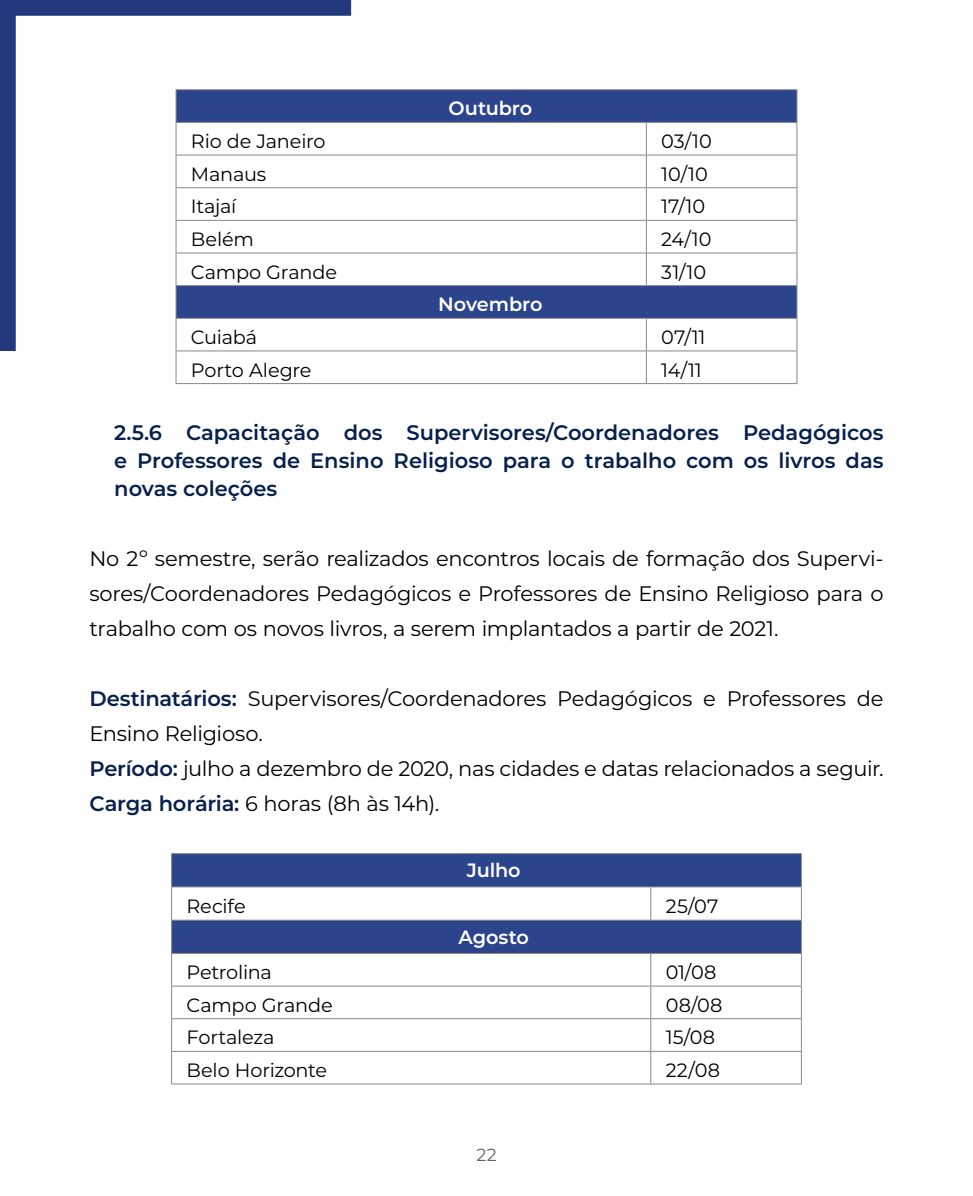
<style>
.page{position:relative;width:973px;height:1196px;background:#fff}
.page>*{position:absolute;margin:0;border:0;box-sizing:border-box;transform-origin:0 0}
.t1{font:21px/35px "Montserrat";letter-spacing:-.01em;color:#000;text-align:justify}
.t2{font:600 21px/28px "Montserrat";color:#06214e;text-align:justify}
.t3{font:19.25px "Montserrat";letter-spacing:-.01em;color:#000}
.t4{font:600 19.25px "Montserrat";letter-spacing:-.005em;color:#fff}
.t5{font:17.5px "Montserrat";color:#646363}
.s1{font-weight:600;color:#06214e}
</style>
<div class="page">
<svg style="left:0;top:0;width:367px;height:367px"></svg>
<svg style="left:176px;top:90px;width:620px;height:228px"></svg>
<hr style="left:175px;top:89px;width:471px;height:1px;background:#878787">
<hr style="left:175px;top:90px;width:1px;height:32px;background:#878787">
<hr style="left:646px;top:89px;width:151px;height:1px;background:#878787">
<hr style="left:796px;top:90px;width:1px;height:32px;background:#878787">
<hr style="left:175px;top:122px;width:471px;height:1px;background:#878787">
<hr style="left:175px;top:123px;width:1px;height:32px;background:#878787">
<hr style="left:646px;top:122px;width:151px;height:1px;background:#878787">
<hr style="left:645px;top:123px;width:1px;height:32px;background:#878787">
<hr style="left:796px;top:123px;width:1px;height:32px;background:#878787">
<hr style="left:175px;top:155px;width:471px;height:1px;background:#878787">
<hr style="left:175px;top:155px;width:1px;height:32px;background:#878787">
<hr style="left:646px;top:155px;width:151px;height:1px;background:#878787">
<hr style="left:645px;top:155px;width:1px;height:32px;background:#878787">
<hr style="left:796px;top:155px;width:1px;height:32px;background:#878787">
<hr style="left:175px;top:187px;width:471px;height:1px;background:#878787">
<hr style="left:175px;top:188px;width:1px;height:32px;background:#878787">
<hr style="left:646px;top:187px;width:151px;height:1px;background:#878787">
<hr style="left:645px;top:188px;width:1px;height:32px;background:#878787">
<hr style="left:796px;top:188px;width:1px;height:32px;background:#878787">
<hr style="left:175px;top:220px;width:471px;height:1px;background:#878787">
<hr style="left:175px;top:221px;width:1px;height:31px;background:#878787">
<hr style="left:646px;top:220px;width:151px;height:1px;background:#878787">
<hr style="left:645px;top:221px;width:1px;height:31px;background:#878787">
<hr style="left:796px;top:221px;width:1px;height:31px;background:#878787">
<hr style="left:175px;top:252px;width:471px;height:1px;background:#878787">
<hr style="left:175px;top:253px;width:1px;height:32px;background:#878787">
<hr style="left:646px;top:252px;width:151px;height:1px;background:#878787">
<hr style="left:645px;top:253px;width:1px;height:32px;background:#878787">
<hr style="left:796px;top:253px;width:1px;height:32px;background:#878787">
<hr style="left:175px;top:285px;width:471px;height:1px;background:#878787">
<hr style="left:175px;top:286px;width:1px;height:32px;background:#878787">
<hr style="left:646px;top:285px;width:151px;height:1px;background:#878787">
<hr style="left:796px;top:286px;width:1px;height:32px;background:#878787">
<hr style="left:175px;top:318px;width:471px;height:1px;background:#878787">
<hr style="left:175px;top:319px;width:1px;height:31px;background:#878787">
<hr style="left:646px;top:318px;width:151px;height:1px;background:#878787">
<hr style="left:645px;top:319px;width:1px;height:31px;background:#878787">
<hr style="left:796px;top:319px;width:1px;height:31px;background:#878787">
<hr style="left:175px;top:350px;width:471px;height:1px;background:#878787">
<hr style="left:175px;top:351px;width:1px;height:32px;background:#878787">
<hr style="left:646px;top:350px;width:151px;height:1px;background:#878787">
<hr style="left:645px;top:351px;width:1px;height:32px;background:#878787">
<hr style="left:796px;top:351px;width:1px;height:32px;background:#878787">
<hr style="left:175px;top:383px;width:471px;height:1px;background:#878787">
<hr style="left:646px;top:383px;width:151px;height:1px;background:#878787">
<svg style="left:172px;top:854px;width:628px;height:99px;fill:#2b448c"></svg>
<hr style="left:171px;top:853px;width:479px;height:1px;background:#878787">
<hr style="left:171px;top:854px;width:1px;height:32px;background:#878787">
<hr style="left:650px;top:853px;width:151px;height:1px;background:#878787">
<hr style="left:800px;top:854px;width:1px;height:32px;background:#878787">
<hr style="left:171px;top:920px;width:1px;height:33px;background:#878787">
<hr style="left:800px;top:920px;width:1px;height:33px;background:#878787">
<hr style="left:171px;top:986px;width:1px;height:32px;background:#878787">
<hr style="left:650px;top:986px;width:1px;height:32px;background:#878787">
<hr style="left:800px;top:986px;width:1px;height:32px;background:#878787">
<hr style="left:171px;top:886px;width:479px;height:1px;background:#878787">
<hr style="left:171px;top:887px;width:1px;height:32px;background:#878787">
<hr style="left:650px;top:886px;width:151px;height:1px;background:#878787">
<hr style="left:650px;top:887px;width:1px;height:32px;background:#878787">
<hr style="left:800px;top:887px;width:1px;height:32px;background:#878787">
<hr style="left:171px;top:919px;width:479px;height:1px;background:#878787">
<hr style="left:650px;top:919px;width:151px;height:1px;background:#878787">
<hr style="left:171px;top:953px;width:479px;height:1px;background:#878787">
<hr style="left:171px;top:953px;width:1px;height:32px;background:#878787">
<hr style="left:650px;top:953px;width:151px;height:1px;background:#878787">
<hr style="left:650px;top:953px;width:1px;height:32px;background:#878787">
<hr style="left:800px;top:953px;width:1px;height:32px;background:#878787">
<hr style="left:171px;top:985px;width:479px;height:1px;background:#878787">
<hr style="left:650px;top:985px;width:151px;height:1px;background:#878787">
<hr style="left:171px;top:1018px;width:479px;height:1px;background:#878787">
<hr style="left:171px;top:1019px;width:1px;height:32px;background:#878787">
<hr style="left:650px;top:1018px;width:151px;height:1px;background:#878787">
<hr style="left:650px;top:1019px;width:1px;height:32px;background:#878787">
<hr style="left:800px;top:1019px;width:1px;height:32px;background:#878787">
<hr style="left:171px;top:1051px;width:479px;height:1px;background:#878787">
<hr style="left:171px;top:1051px;width:1px;height:32px;background:#878787">
<hr style="left:650px;top:1051px;width:151px;height:1px;background:#878787">
<hr style="left:650px;top:1051px;width:1px;height:32px;background:#878787">
<hr style="left:800px;top:1051px;width:1px;height:32px;background:#878787">
<hr style="left:171px;top:1083px;width:479px;height:1px;background:#878787">
<hr style="left:650px;top:1083px;width:151px;height:1px;background:#878787">
<p class="t4" style="left:448px;top:95px;width:85px">Outubro</p>
<p class="t3" style="left:191px;top:128px;width:136px">Rio de Janeiro</p>
<p class="t3" style="left:661px;top:128px;width:52px">03/10</p>
<p class="t3" style="left:191px;top:161px;width:77px">Manaus</p>
<p class="t3" style="left:661px;top:161px;width:48px">10/10</p>
<p class="t3" style="left:191px;top:193px;width:47px">Itajaí</p>
<p class="t3" style="left:661px;top:193px;width:46px">17/10</p>
<p class="t3" style="left:191px;top:226px;width:65px">Belém</p>
<p class="t3" style="left:661px;top:226px;width:52px">24/10</p>
<p class="t3" style="left:191px;top:258px;width:148px">Campo Grande</p>
<p class="t3" style="left:661px;top:258px;width:46px">31/10</p>
<p class="t4" style="left:438px;top:291px;width:106px">Novembro</p>
<p class="t3" style="left:191px;top:324px;width:68px">Cuiabá</p>
<p class="t3" style="left:661px;top:324px;width:46px">07/11</p>
<p class="t3" style="left:191px;top:356px;width:122px">Porto Alegre</p>
<p class="t3" style="left:661px;top:356px;width:42px">14/11</p>
<p class="t2" style="left:114px;top:417px;width:770px">2.5.6 Capacitação dos Supervisores/Coordenadores Pedagógicos e Professores de Ensino Religioso para o trabalho com os livros das novas coleções</p>
<p class="t1" style="left:89px;top:540px;width:795px">No 2º semestre, serão realizados encontros locais de formação dos Supervi&shy;sores/Coordenadores Pedagógicos e Professores de Ensino Religioso para o trabalho com os novos livros, a serem implantados a partir de 2021.</p>
<p class="t1" style="left:89px;top:680px;width:795px;text-align:left"><span class="s1">Destinatários:</span> Supervisores/Coordenadores Pedagógicos e Professores de Ensino Religioso.<br><span class="s1">Período:</span> julho a dezembro de 2020, nas cidades e datas relacionados a seguir.<br><span class="s1">Carga horária:</span> 6 horas (8h às 14h).</p>
<p class="t4" style="left:466px;top:856px;width:55px">Julho</p>
<p class="t3" style="left:186px;top:892px;width:61px">Recife</p>
<p class="t3" style="left:665px;top:892px;width:54px">25/07</p>
<p class="t4" style="left:458px;top:923px;width:72px">Agosto</p>
<p class="t3" style="left:186px;top:959px;width:87px">Petrolina</p>
<p class="t3" style="left:665px;top:959px;width:52px">01/08</p>
<p class="t3" style="left:186px;top:991px;width:148px">Campo Grande</p>
<p class="t3" style="left:665px;top:991px;width:58px">08/08</p>
<p class="t3" style="left:186px;top:1024px;width:90px">Fortaleza</p>
<p class="t3" style="left:665px;top:1024px;width:51px">15/08</p>
<p class="t3" style="left:186px;top:1057px;width:142px">Belo Horizonte</p>
<p class="t3" style="left:665px;top:1057px;width:56px">22/08</p>
<p class="t5" style="left:476px;top:1142px;width:22px">22</p>
</div>
